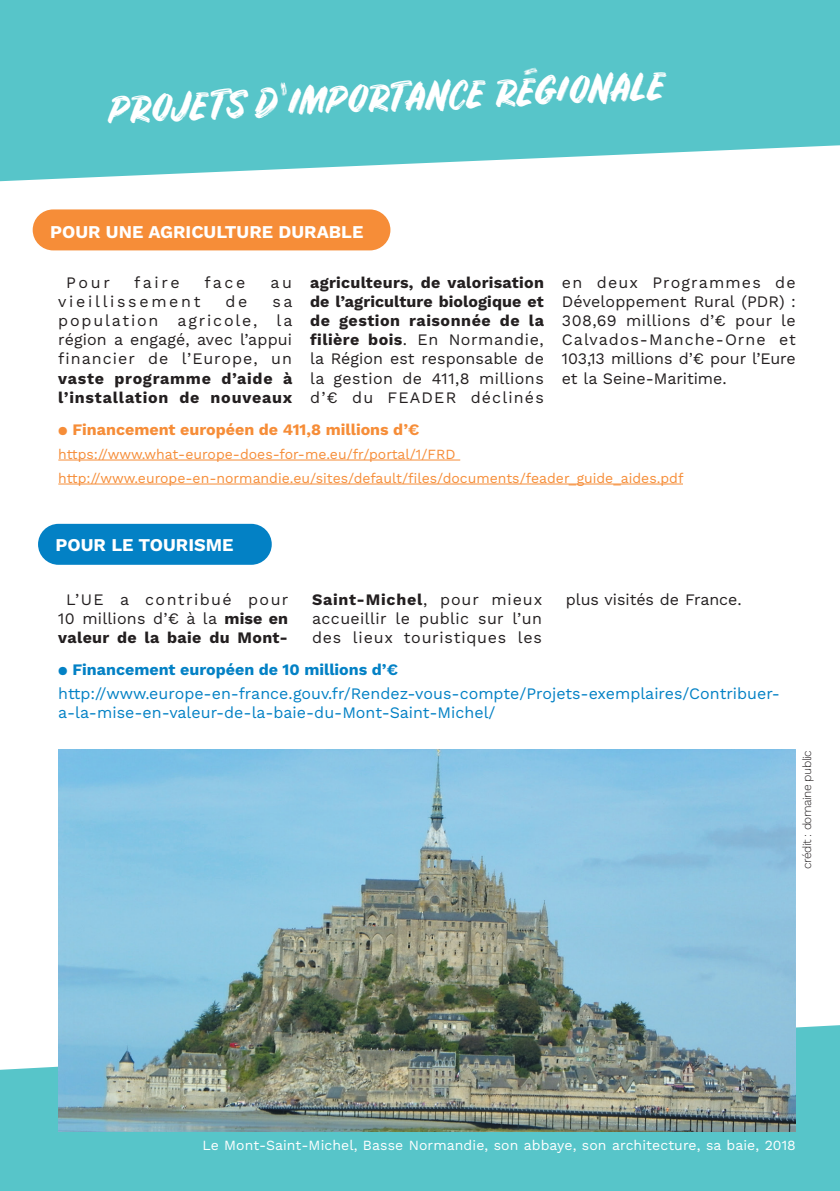
<style>
.page{position:relative;width:840px;height:1191px;background:#fff}
.page>*{position:absolute;margin:0;border:0;box-sizing:border-box;transform-origin:0 0}
.t1{font:36px "Rustico";color:#fff}
.t2{font:700 18px "Work Sans";color:#fff}
.t3{font:16px/19.2px "Work Sans";letter-spacing:.045em;color:#231f20;text-align:justify}
.t4{font:700 16px/19.2px "Work Sans";letter-spacing:.035em;color:#231f20}
.t5{font:16px/19.2px "Work Sans";color:#0381c5}
.t6{font:16px/19.2px "Work Sans";letter-spacing:.09em;color:#231f20;text-align:center}
.t7{font:700 16px "Work Sans";color:#f68d38}
.t8{font:700 16px "Work Sans";color:#0381c5}
.t9{font:16px "Work Sans";letter-spacing:-.005em;color:#231f20}
.t10{font:16px "Work Sans";letter-spacing:.165em;color:#231f20}
.t11{font:14px/24px "Work Sans";color:#f68d38}
.t12{font:14px "Work Sans";letter-spacing:.005em;color:#fff}
.t13{font:300 12px "Work Sans";letter-spacing:-.045em;color:#231f20}
.s1{font-weight:400}
.s2{font-weight:700}
</style>
<div class="page">
<div style="left:0;top:1025px;width:839px;height:166px;background:#57c5c9"></div>
<svg style="left:0;top:0;width:839px;height:181px;background:#67cace"></svg>
<hr style="left:58px;top:459px;width:402px;height:1px;background:#f68d38">
<hr style="left:58px;top:483px;width:624px;height:1px;background:#f68d38">
<img style="left:58px;top:750px;width:737px;height:381px">
<img style="left:521px;top:65px;width:21px;height:12px">
<img style="left:278px;top:80px;width:10px;height:20px">
<div style="left:33px;top:209px;width:357px;height:41px;background:#f68d38;border-radius:20px"></div>
<div style="left:38px;top:524px;width:233px;height:41px;background:#0381c5;border-radius:20px"></div>
<h1 class="t1" style="left:108px;top:91px;width:557px;rotate:-3deg">Projets d importance regionale</h1>
<p class="t2" style="left:50px;top:218px;width:26px">Pour</p>
<p class="t2" style="left:106px;top:218px;width:13px">une</p>
<p class="t2" style="left:148px;top:218px;width:13px">agricul</p>
<p class="t2" style="left:225px;top:218px;width:25px">ture</p>
<p class="t2" style="left:278px;top:218px;width:13px">durable</p>
<p class="t3" style="left:66px;top:272px;width:45px">Pour</p>
<p class="t3" style="left:134px;top:272px;width:47px">faire</p>
<p class="t3" style="left:204px;top:272px;width:43px">face</p>
<p class="t3" style="left:270px;top:272px;width:23px">au</p>
<p class="t10" style="left:58px;top:289px;width:143px">vieillissement</p>
<p class="t3" style="left:225px;top:291px;width:23px">de</p>
<p class="t3" style="left:58px;top:291px;width:235px;text-indent:214px">sa population agricole, la région a engagé, avec l’appui financier de l’Europe, un</p>
<p class="t4" style="left:58px;top:368px;width:235px">vaste programme d’aide à l’installation de nouveaux</p>
<p class="t4" style="left:310px;top:272px;width:235px;text-align:justify">agriculteurs, de valorisation de l’agriculture biologique et de gestion raisonnée de la filière bois<span class="s1">. En Normandie, la Région est responsable de la gestion de 411,8 millions d’€ du FEADER déclinés</span></p>
<p class="t3" style="left:561px;top:272px;width:235px">en deux Programmes de Développement Rural (PDR) :<br>308,69 millions d’€ pour le Calvados-Manche-Orne et 103,13 millions d’€ pour l’Eure et la Seine-Maritime.</p>
<p class="t7" style="left:58px;top:417px;width:362px">⚫ Financement européen de 411,8 millions d’€</p>
<p class="t11" style="left:58px;top:441px;width:626px">https://www.what-europe-does-for-me.eu/fr/portal/1/FRD http://www.europe-en-normandie.eu/sites/default/files/documents/feader_guide_aides.pdf</p>
<p class="t2" style="left:55px;top:531px;width:26px">Pour</p>
<p class="t2" style="left:111px;top:531px;width:52px">le tourisme</p>
<p class="t6" style="left:58px;top:589px;width:231px">L’UE a contribué pour<br>10 millions d’€ à la <span class="s2">mise en valeur de la baie du Mont-</span></p>
<p class="t3" style="left:312px;top:589px;width:231px"><span class="s2">Saint-Michel</span>, pour mieux accueillir le public sur l’un des lieux touristiques les</p>
<p class="t9" style="left:565px;top:587px;width:177px">plus visités de France.</p>
<p class="t8" style="left:58px;top:657px;width:341px">⚫ Financement européen de 10 millions d’€</p>
<p class="t5" style="left:58px;top:683px;width:722px">http://www.europe-en-france.gouv.fr/Rendez-vous-compte/Projets-exemplaires/Contribuer&shy;a-la-mise-en-valeur-de-la-baie-du-Mont-Saint-Michel/</p>
<p class="t13" style="left:797px;top:869px;width:120px;rotate:-90deg">crédit : domaine public</p>
<p class="t12" style="left:202px;top:1134px;width:594px">Le Mont-Saint-Michel, Basse Normandie, son abbaye, son architecture, sa baie, 2018</p>
</div>
